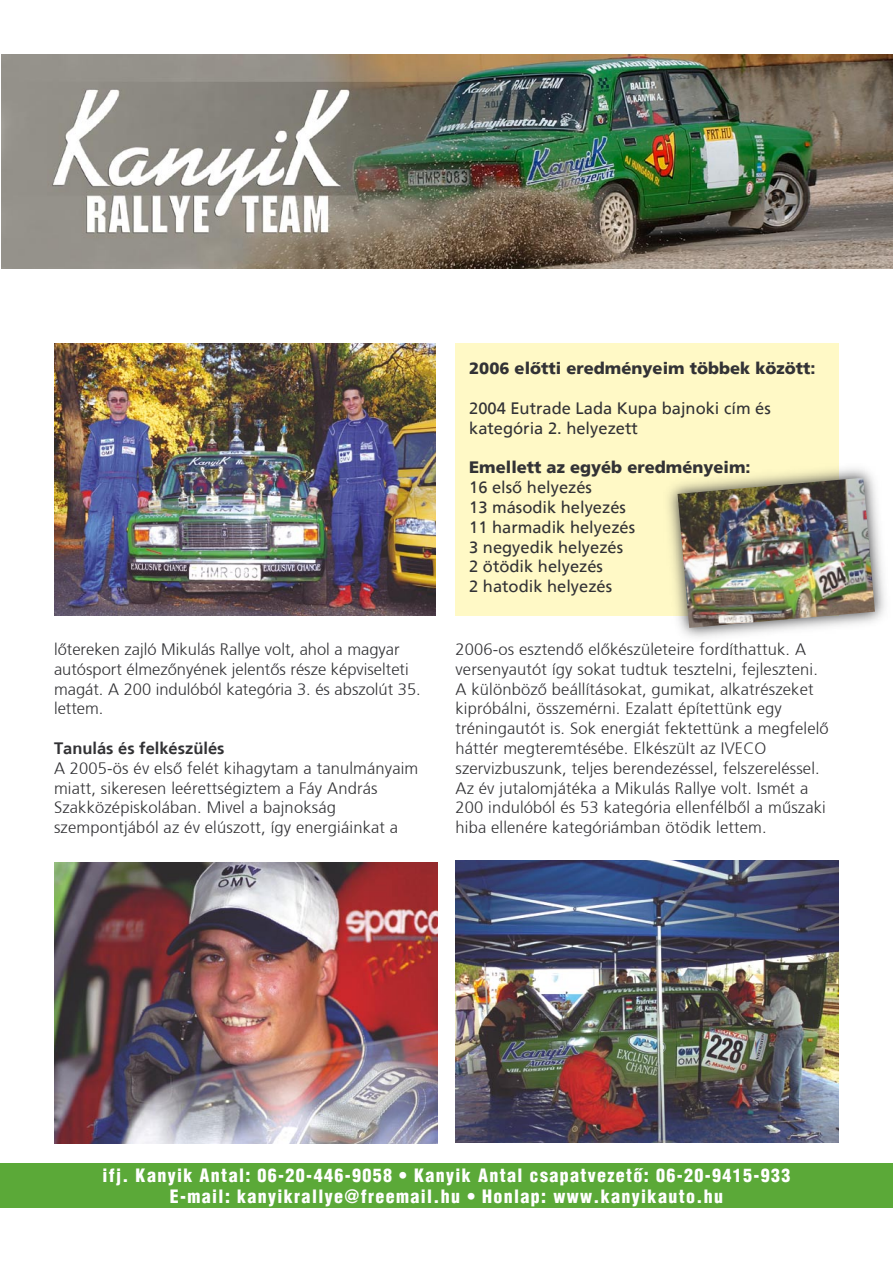
<style>
.page{position:relative;width:893px;height:1263px;background:#fff}
.page>*{position:absolute;margin:0;border:0;box-sizing:border-box;transform-origin:0 0}
.t1{font:900 condensed 18px "H Helvetica";letter-spacing:.075em;color:#fff}
.t2{font:300 16.5px/19.8px "H Fruti";letter-spacing:.01em;color:#323235}
.t3{font:16.5px "H Fruti";color:#323235}
.t4{font:900 16.5px "H Fruti";color:#323235}
.t5{font:700 16.5px "H Fruti";color:#323235}
</style>
<div class="page">
<div style="left:455px;top:343px;width:384px;height:272px;background:#fff9c6"></div>
<img style="left:1px;top:54px;width:892px;height:215px">
<svg style="left:663px;top:468px;width:222px;height:170px"></svg>
<img style="left:677px;top:478px;width:198px;height:150px">
<img style="left:54px;top:343px;width:382px;height:272px">
<div style="left:0;top:1163px;width:893px;height:45px;background:#5ba938"></div>
<img style="left:54px;top:862px;width:383px;height:282px">
<img style="left:455px;top:860px;width:384px;height:282px">
<p class="t2" style="left:54px;top:639px;width:368px">lőtereken zajló Mikulás Rallye volt, ahol a magyar autósport élmezőnyének jelentős része képviselteti magát. A 200 indulóból kategória 3. és abszolút 35. lettem.</p>
<p class="t5" style="left:54px;top:739px;width:172px">Tanulás és felkészülés</p>
<p class="t2" style="left:54px;top:758px;width:366px">A 2005-ös év első felét kihagytam a tanulmányaim miatt, sikeresen leérettségiztem a Fáy András Szakközépiskolában. Mivel a bajnokság szempontjából az év elúszott, így energiáinkat a</p>
<p class="t4" style="left:469px;top:359px;width:348px">2006 elõtti eredményeim többek között:</p>
<p class="t3" style="left:469px;top:398px;width:303px">2004 Eutrade Lada Kupa bajnoki cím és</p>
<p class="t3" style="left:469px;top:418px;width:170px">kategória 2. helyezett</p>
<p class="t4" style="left:469px;top:458px;width:283px">Emellett az egyéb eredményeim:</p>
<p class="t3" style="left:469px;top:478px;width:124px">16 első helyezés</p>
<p class="t3" style="left:469px;top:497px;width:158px">13 második helyezés</p>
<p class="t3" style="left:469px;top:517px;width:167px">11 harmadik helyezés</p>
<p class="t3" style="left:469px;top:537px;width:156px">3 negyedik helyezés</p>
<p class="t3" style="left:469px;top:557px;width:135px">2 ötödik helyezés</p>
<p class="t3" style="left:469px;top:577px;width:145px">2 hatodik helyezés</p>
<p class="t2" style="left:455px;top:639px;width:375px">2006-os esztendő előkészületeire fordíthattuk. A versenyautót így sokat tudtuk tesztelni, fejleszteni.<br>A különböző beállításokat, gumikat, alkatrészeket kipróbálni, összemérni. Ezalatt építettünk egy tréningautót is. Sok energiát fektettünk a megfelelő háttér megteremtésébe. Elkészült az IVECO szervizbuszunk, teljes berendezéssel, felszereléssel.<br>Az év jutalomjátéka a Mikulás Rallye volt. Ismét a 200 indulóból és 53 kategória ellenfélből a műszaki hiba ellenére kategóriámban ötödik lettem.</p>
<p class="t1" style="left:102px;top:1164px;width:690px">ifj. Kanyik Antal: 06-20-446-9058 • Kanyik Antal csapatvezetõ: 06-20-9415-933</p>
<p class="t1" style="left:170px;top:1185px;width:555px">E-mail: kanyikrallye@freemail.hu • Honlap: www.kanyikauto.hu</p>
</div>
